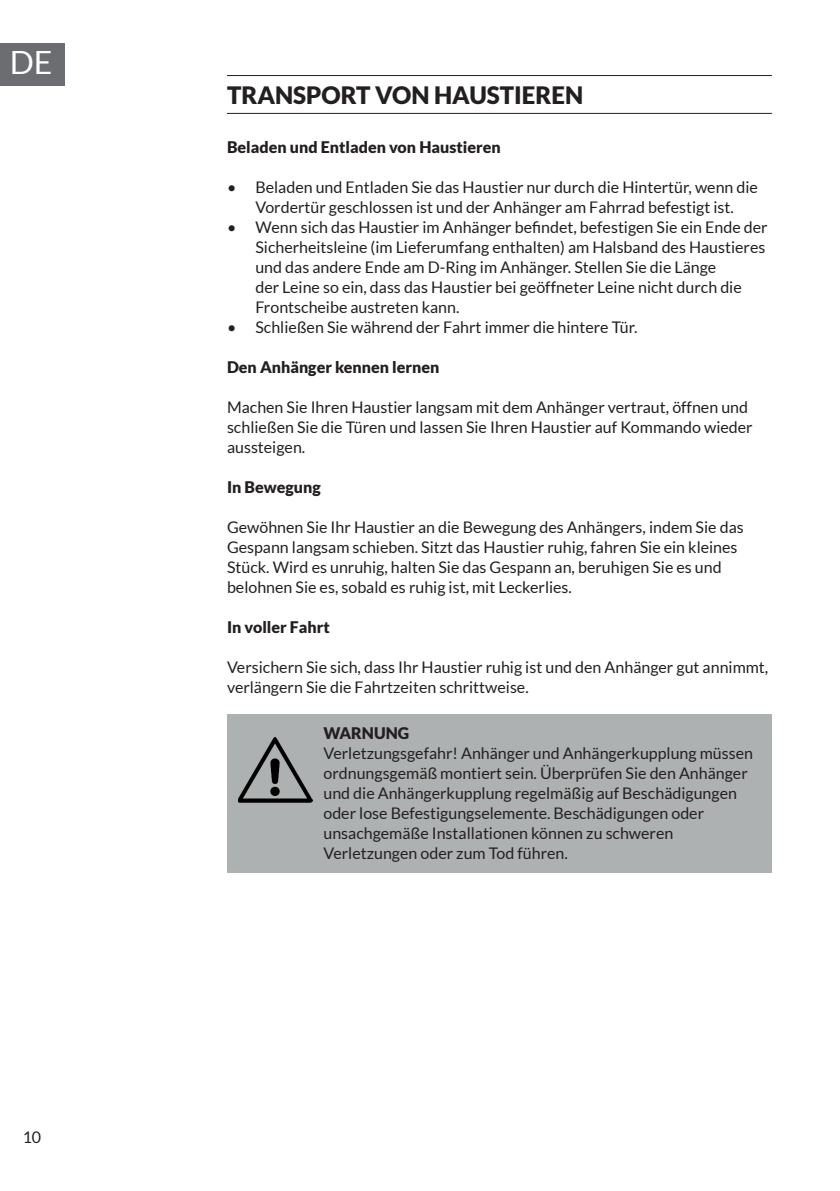
<style>
.page{position:relative;width:840px;height:1191px;background:#fff}
.page>*{position:absolute;margin:0;border:0;box-sizing:border-box;transform-origin:0 0}
.t1{font:32px "Lato";color:#fff}
.t2{font:900 24px "Lato";color:#231f20}
.t3{font:16px/20px "Lato";color:#231f20}
.t4{font:900 16px "Lato";color:#231f20}
</style>
<div class="page">
<div style="left:0;top:43px;width:65px;height:42px;background:#6c6d70"></div>
<hr style="left:227px;top:75px;width:544px;height:1px;background:#231f20">
<hr style="left:227px;top:113px;width:544px;height:1px;background:#231f20">
<div style="left:227px;top:714px;width:544px;height:159px;background:#aeb1b1"></div>
<img style="left:238px;top:738px;width:74px;height:64px">
<h1 class="t1" style="left:10px;top:45px;width:44px">DE</h1>
<p class="t3" style="left:23px;top:1127px;width:20px">10</p>
<h2 class="t2" style="left:227px;top:82px;width:357px">TRANSPORT VON HAUSTIEREN</h2>
<p class="t4" style="left:227px;top:137px;width:275px">Beladen und Entladen von Haustieren</p>
<p class="t3" style="left:227px;top:177px;width:532px;text-align:center">• Beladen und Entladen Sie das Haustier nur durch die Hintertür, wenn die<br>Vordertür geschlossen ist und der Anhänger am Fahrrad befestigt ist.</p>
<p class="t3" style="left:255px;top:217px;width:513px;text-indent:-28px">• Wenn sich das Haustier im Anhänger befindet, befestigen Sie ein Ende der Sicherheitsleine (im Lieferumfang enthalten) am Halsband des Haustieres und das andere Ende am D-Ring im Anhänger. Stellen Sie die Länge<br>der Leine so ein, dass das Haustier bei geöffneter Leine nicht durch die Frontscheibe austreten kann.</p>
<p class="t3" style="left:227px;top:317px;width:412px">• Schließen Sie während der Fahrt immer die hintere Tür.</p>
<p class="t4" style="left:227px;top:357px;width:214px">Den Anhänger kennen lernen</p>
<p class="t3" style="left:227px;top:397px;width:527px">Machen Sie Ihren Haustier langsam mit dem Anhänger vertraut, öffnen und schließen Sie die Türen und lassen Sie Ihren Haustier auf Kommando wieder aussteigen.</p>
<p class="t4" style="left:227px;top:477px;width:95px">In Bewegung</p>
<p class="t3" style="left:227px;top:517px;width:518px">Gewöhnen Sie Ihr Haustier an die Bewegung des Anhängers, indem Sie das Gespann langsam schieben. Sitzt das Haustier ruhig, fahren Sie ein kleines Stück. Wird es unruhig, halten Sie das Gespann an, beruhigen Sie es und belohnen Sie es, sobald es ruhig ist, mit Leckerlies.</p>
<p class="t4" style="left:227px;top:617px;width:104px">In voller Fahrt</p>
<p class="t3" style="left:227px;top:657px;width:542px">Versichern Sie sich, dass Ihr Haustier ruhig ist und den Anhänger gut annimmt, verlängern Sie die Fahrtzeiten schrittweise.</p>
<p class="t4" style="left:323px;top:723px;width:87px">WARNUNG</p>
<p class="t3" style="left:323px;top:742px;width:431px">Verletzungsgefahr! Anhänger und Anhängerkupplung müssen ordnungsgemäß montiert sein. Überprüfen Sie den Anhänger und die Anhängerkupplung regelmäßig auf Beschädigungen oder lose Befestigungselemente. Beschädigungen oder unsachgemäße Installationen können zu schweren Verletzungen oder zum Tod führen.</p>
</div>
